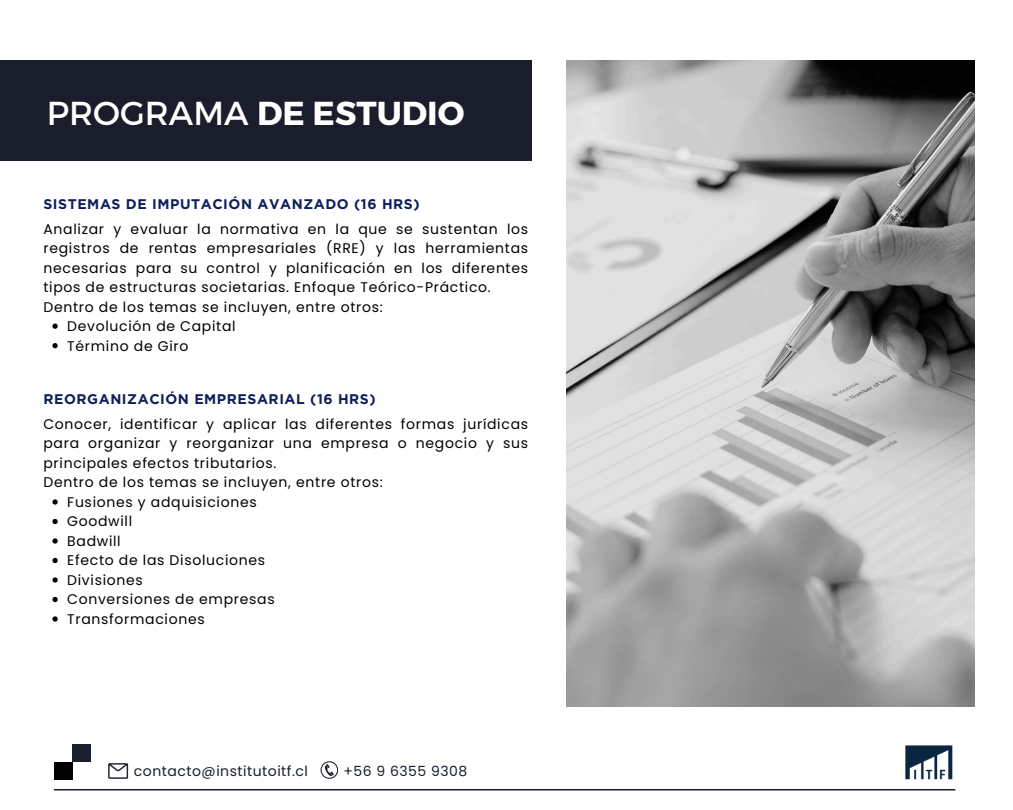
<style>
.page{position:relative;width:1013px;height:810px;background:#fff}
.page>*{position:absolute;margin:0;border:0;box-sizing:border-box;transform-origin:0 0}
.t1{font:700 33.2px "Montserrat";color:#fff}
.t2{font:14px/19.5px "Poppins";letter-spacing:.05em;color:#000;text-align:justify}
.t3{font:700 14px "Gotham";letter-spacing:.04em;color:#0f1f5b}
.t4{font:14px "Poppins";letter-spacing:.035em;color:#191d2c}
.s1{font-weight:400}
</style>
<div class="page">
<img style="left:567px;top:61px;width:407px;height:645px">
<div style="left:0;top:61px;width:531px;height:100px;background:#191d2c"></div>
<div style="left:72px;top:745px;width:18px;height:17px;background:#191d2c"></div>
<hr style="left:54px;top:789px;width:901px;height:1px;background:#191d2c">
<svg style="left:108px;top:763px;width:20px;height:16px"></svg>
<svg style="left:320px;top:761px;width:18px;height:18px"></svg>
<img style="left:905px;top:745px;width:48px;height:35px">
<div style="left:54px;top:762px;width:18px;height:18px;background:#000"></div>
<svg style="left:52px;top:324px;width:6px;height:5px"></svg>
<svg style="left:52px;top:343px;width:6px;height:5px"></svg>
<svg style="left:52px;top:499px;width:6px;height:6px"></svg>
<svg style="left:52px;top:519px;width:6px;height:5px"></svg>
<svg style="left:52px;top:538px;width:6px;height:6px"></svg>
<svg style="left:52px;top:558px;width:6px;height:5px"></svg>
<svg style="left:52px;top:577px;width:6px;height:6px"></svg>
<svg style="left:52px;top:597px;width:6px;height:5px"></svg>
<svg style="left:52px;top:616px;width:6px;height:6px"></svg>
<h1 class="t1" style="left:47px;top:91px;width:419px"><span class="s1">PROGRAMA</span> DE ESTUDIO</h1>
<p class="t3" style="left:43px;top:195px;width:377px">SISTEMAS DE IMPUTACIÓN AVANZADO (16 HRS)</p>
<p class="t2" style="left:43px;top:219px;width:486px">Analizar y evaluar la normativa en la que se sustentan los registros de rentas empresariales (RRE) y las herramientas necesarias para su control y planificación en los diferentes tipos de estructuras societarias. Enfoque Teórico-Práctico.</p>
<p class="t2" style="left:43px;top:297px;width:341px">Dentro de los temas se incluyen, entre otros:</p>
<h2 class="t2" style="left:67px;top:316px;width:170px">Devolución de Capital</h2>
<p class="t2" style="left:67px;top:336px;width:123px">Término de Giro</p>
<p class="t3" style="left:43px;top:390px;width:334px">REORGANIZACIÓN EMPRESARIAL (16 HRS)</p>
<p class="t2" style="left:43px;top:414px;width:486px">Conocer, identificar y aplicar las diferentes formas jurídicas para organizar y reorganizar una empresa o negocio y sus principales efectos tributarios.</p>
<p class="t2" style="left:43px;top:473px;width:341px">Dentro de los temas se incluyen, entre otros:</p>
<p class="t2" style="left:67px;top:492px;width:191px">Fusiones y adquisiciones</p>
<p class="t2" style="left:67px;top:512px;width:66px">Goodwill</p>
<p class="t2" style="left:67px;top:531px;width:55px">Badwill</p>
<p class="t2" style="left:67px;top:551px;width:199px">Efecto de las Disoluciones</p>
<p class="t2" style="left:67px;top:570px;width:77px">Divisiones</p>
<p class="t2" style="left:67px;top:590px;width:209px">Conversiones de empresas</p>
<p class="t2" style="left:67px;top:609px;width:139px">Transformaciones</p>
<h2 class="t4" style="left:134px;top:761px;width:175px">contacto@institutoitf.cl</h2>
<p class="t4" style="left:343px;top:762px;width:125px">+56 9 6355 9308</p>
</div>
